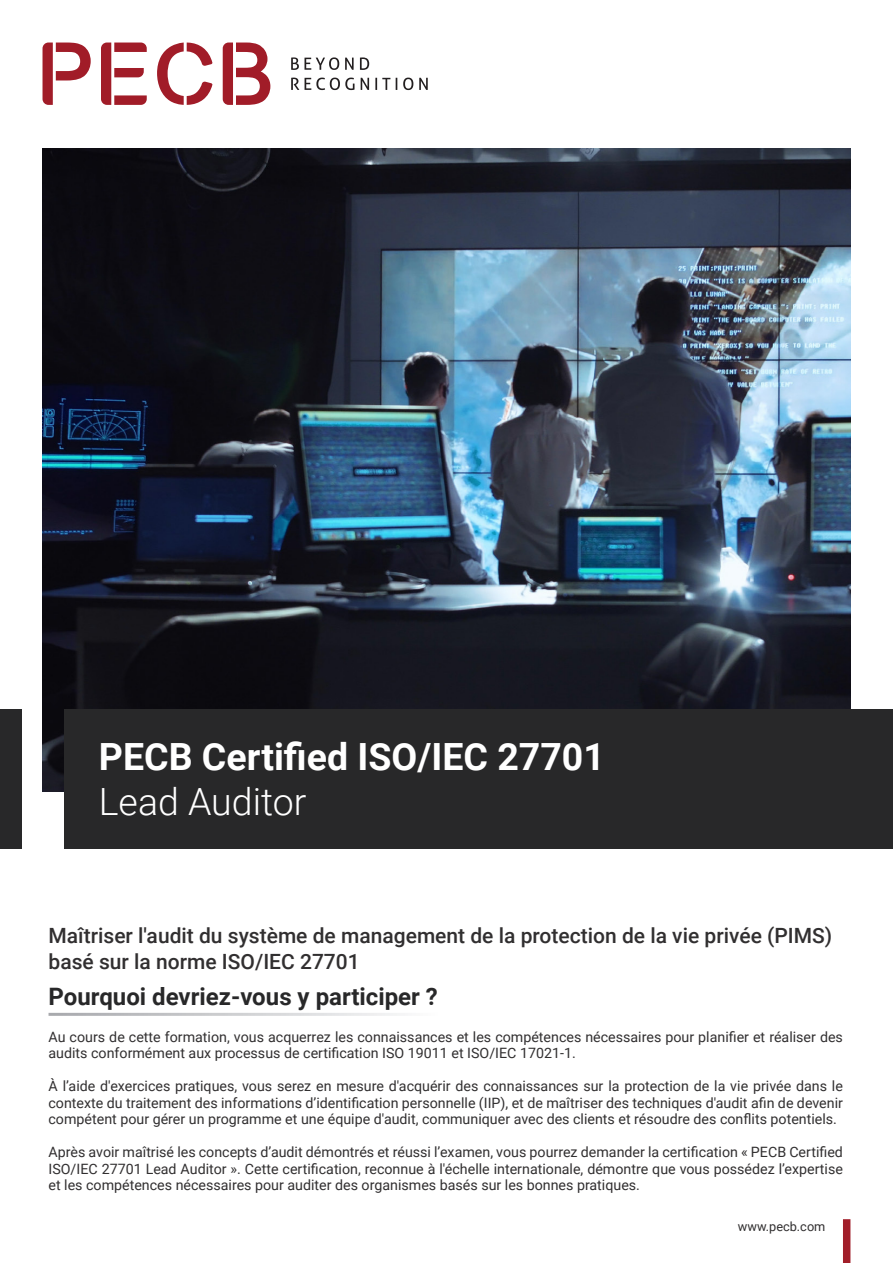
<style>
.page{position:relative;width:893px;height:1263px;background:#fff}
.page>*{position:absolute;margin:0;border:0;box-sizing:border-box;transform-origin:0 0}
.t1{font:700 37.5px "Roboto";color:#fff}
.t2{font:300 37.5px "Roboto";color:#fff}
.t3{font:700 24px "Roboto";color:#282829}
.t4{font:500 21px/25.2px "Roboto";color:#312f30}
.t5{font:14.25px/16.5px "Roboto";color:#312f30;text-align:justify}
.Bullet_Points{font:12.75px "Roboto";color:#312f30}
</style>
<div class="page">
<img style="left:43px;top:149px;width:807px;height:642px">
<div style="left:65px;top:710px;width:828px;height:139px;background:#282829"></div>
<div style="left:0;top:710px;width:21px;height:139px;background:#282829"></div>
<div style="left:843px;top:1219px;width:7px;height:44px;background:#a11e29"></div>
<svg style="left:43px;top:43px;width:48px;height:62px"></svg>
<svg style="left:101px;top:43px;width:46px;height:62px"></svg>
<svg style="left:157px;top:43px;width:55px;height:62px"></svg>
<svg style="left:223px;top:43px;width:47px;height:62px"></svg>
<svg style="left:291px;top:57px;width:48px;height:13px"></svg>
<svg style="left:345px;top:58px;width:9px;height:12px"></svg>
<svg style="left:360px;top:57px;width:9px;height:13px"></svg>
<svg style="left:291px;top:78px;width:8px;height:12px"></svg>
<svg style="left:305px;top:78px;width:49px;height:12px"></svg>
<svg style="left:361px;top:78px;width:8px;height:12px"></svg>
<svg style="left:375px;top:78px;width:15px;height:12px"></svg>
<svg style="left:396px;top:78px;width:1px;height:12px"></svg>
<svg style="left:403px;top:78px;width:10px;height:12px"></svg>
<svg style="left:419px;top:78px;width:9px;height:12px"></svg>
<p class="t1" style="left:99px;top:730px;width:508px">PECB Certified ISO/IEC 27701</p>
<p class="t2" style="left:99px;top:775px;width:209px">Lead Auditor</p>
<p class="t4" style="left:49px;top:922px;width:785px">Maîtriser l'audit du système de management de la protection de la vie privée (PIMS) basé sur la norme ISO/IEC 27701</p>
<p class="t3" style="left:49px;top:980px;width:391px">Pourquoi devriez-vous y participer ?</p>
<p class="t5" style="left:49px;top:1028px;width:796px">Au cours de cette formation, vous acquerrez les connaissances et les compétences nécessaires pour planifier et réaliser des audits conformément aux processus de certification ISO 19011 et ISO/IEC 17021-1.</p>
<p class="t5" style="left:49px;top:1077px;width:796px">À l’aide d'exercices pratiques, vous serez en mesure d'acquérir des connaissances sur la protection de la vie privée dans le contexte du traitement des informations d’identification personnelle (IIP), et de maîtriser des techniques d'audit afin de devenir compétent pour gérer un programme et une équipe d'audit, communiquer avec des clients et résoudre des conflits potentiels.</p>
<p class="t5" style="left:49px;top:1143px;width:796px">Après avoir maîtrisé les concepts d’audit démontrés et réussi l’examen, vous pourrez demander la certification « PECB Certified ISO/IEC 27701 Lead Auditor ». Cette certification, reconnue à l'échelle internationale, démontre que vous possédez l’expertise et les compétences nécessaires pour auditer des organismes basés sur les bonnes pratiques.</p>
<p class="Bullet_Points" style="left:738px;top:1218px;width:89px">www.pecb.com</p>
</div>
